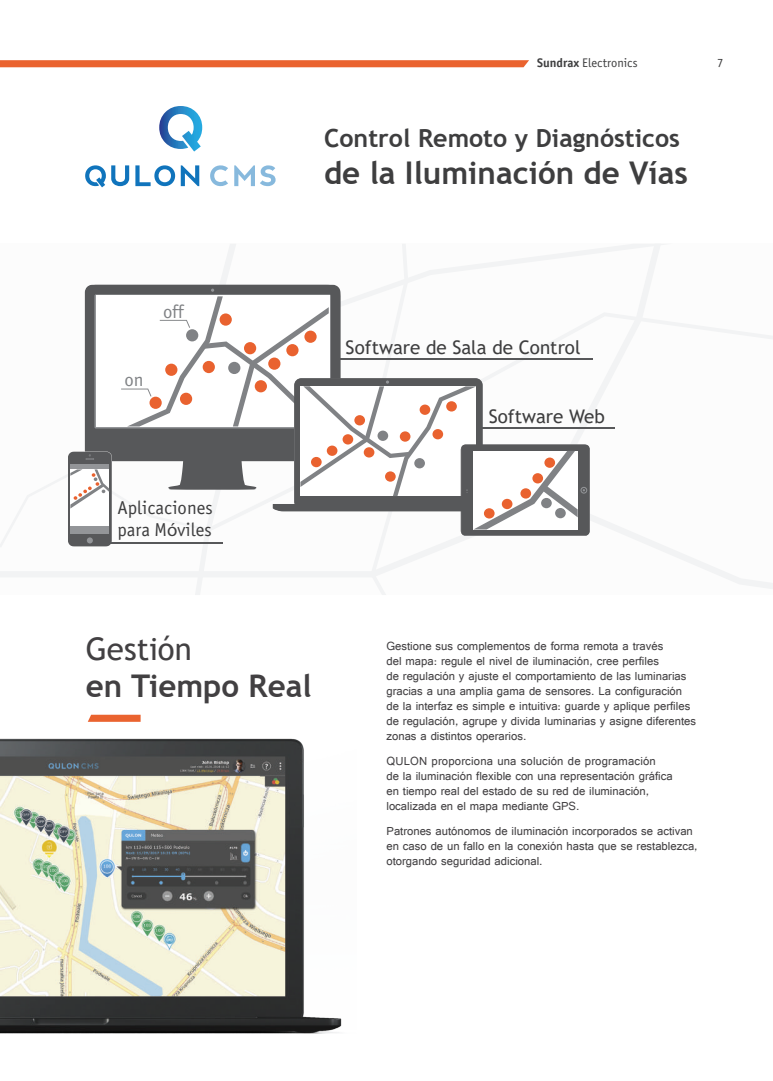
<style>
.page{position:relative;width:773px;height:1081px;background:#fff}
.page>*{position:absolute;margin:0;border:0;box-sizing:border-box;transform-origin:0 0}
.t1{font:700 31.25px "Trebuchet MS";color:#3e3e3f}
.t2{font:700 31.25px "Trebuchet MS";color:#424042}
.t3{font:31.25px "Trebuchet MS";color:#424042}
.t4{font:700 25px "Trebuchet MS";color:#3e3e3f}
.t5{font:18.75px "Trebuchet MS";color:#3e3e3f}
.t6{font:18.75px/22.5px "Officina Sans C";color:#3e3e3f}
.t7{font:18.75px "Officina Sans C";color:#808285}
.t8{font:12.5px/15px "Raavi";color:#424042}
.t9{font:12.5px "Officina Sans C";color:#3e3e3f}
.s1{font-weight:700}
.s2{font-family:"Myriad Pro"}
</style>
<div class="page">
<img style="left:0;top:738px;width:342px;height:296px">
<svg style="left:0;top:60px;width:529px;height:7px;background:#ea6835"></svg>
<svg style="left:88px;top:715px;width:53px;height:7px"></svg>
<svg style="left:0;top:244px;width:772px;height:351px"></svg>
<hr style="left:107px;top:543px;width:115px;height:1px;background:#57585a">
<hr style="left:336px;top:358px;width:256px;height:1px;background:#57585a">
<hr style="left:479px;top:427px;width:136px;height:1px;background:#57585a">
<svg style="left:135px;top:165px;width:40px;height:21px"></svg>
<svg style="left:181px;top:165px;width:18px;height:21px"></svg>
<svg style="left:210px;top:165px;width:18px;height:21px"></svg>
<svg style="left:234px;top:165px;width:41px;height:21px"></svg>
<svg style="left:85px;top:165px;width:44px;height:22px"></svg>
<svg style="left:159px;top:106px;width:43px;height:46px"></svg>
<p class="t9" style="left:537px;top:56px;width:102px"><span class="s1">Sundrax</span> Electronics</p>
<p class="t9" style="left:717px;top:56px;width:8px">7</p>
<h2 class="t4" style="left:324px;top:122px;width:357px">Control Remoto y Diagnósticos</h2>
<h1 class="t1" style="left:324px;top:154px;width:365px">de la Iluminación de Vías</h1>
<h3 class="t7" style="left:163px;top:301px;width:22px">off</h3>
<h3 class="t7" style="left:124px;top:370px;width:21px">on</h3>
<h3 class="t6" style="left:117px;top:496px;width:97px">Aplicaciones para M<span class="s2">ó</span>viles</h3>
<h3 class="t5" style="left:345px;top:336px;width:236px">Software de Sala de Control</h3>
<h3 class="t5" style="left:488px;top:405px;width:118px">Software Web</h3>
<h1 class="t3" style="left:86px;top:629px;width:107px">Gestión</h1>
<h1 class="t2" style="left:86px;top:667px;width:227px">en Tiempo Real</h1>
<p class="t8" style="left:386px;top:638px;width:311px">Gestione sus complementos de forma remota a través<br>del mapa: regule el nivel de iluminación, cree perfiles<br>de regulación y ajuste el comportamiento de las luminarias gracias a una amplia gama de sensores. La configuración de la interfaz es simple e intuitiva: guarde y aplique perfiles de regulación, agrupe y divida luminarias y asigne diferentes zonas a distintos operarios.</p>
<p class="t8" style="left:386px;top:753px;width:287px">QULON proporciona una solución de programación<br>de la iluminación flexible con una representación gráfica en tiempo real del estado de su red de iluminación, localizada en el mapa mediante GPS.</p>
<p class="t8" style="left:386px;top:823px;width:312px">Patrones autónomos de iluminación incorporados se activan en caso de un fallo en la conexión hasta que se restablezca, otorgando seguridad adicional.</p>
</div>
